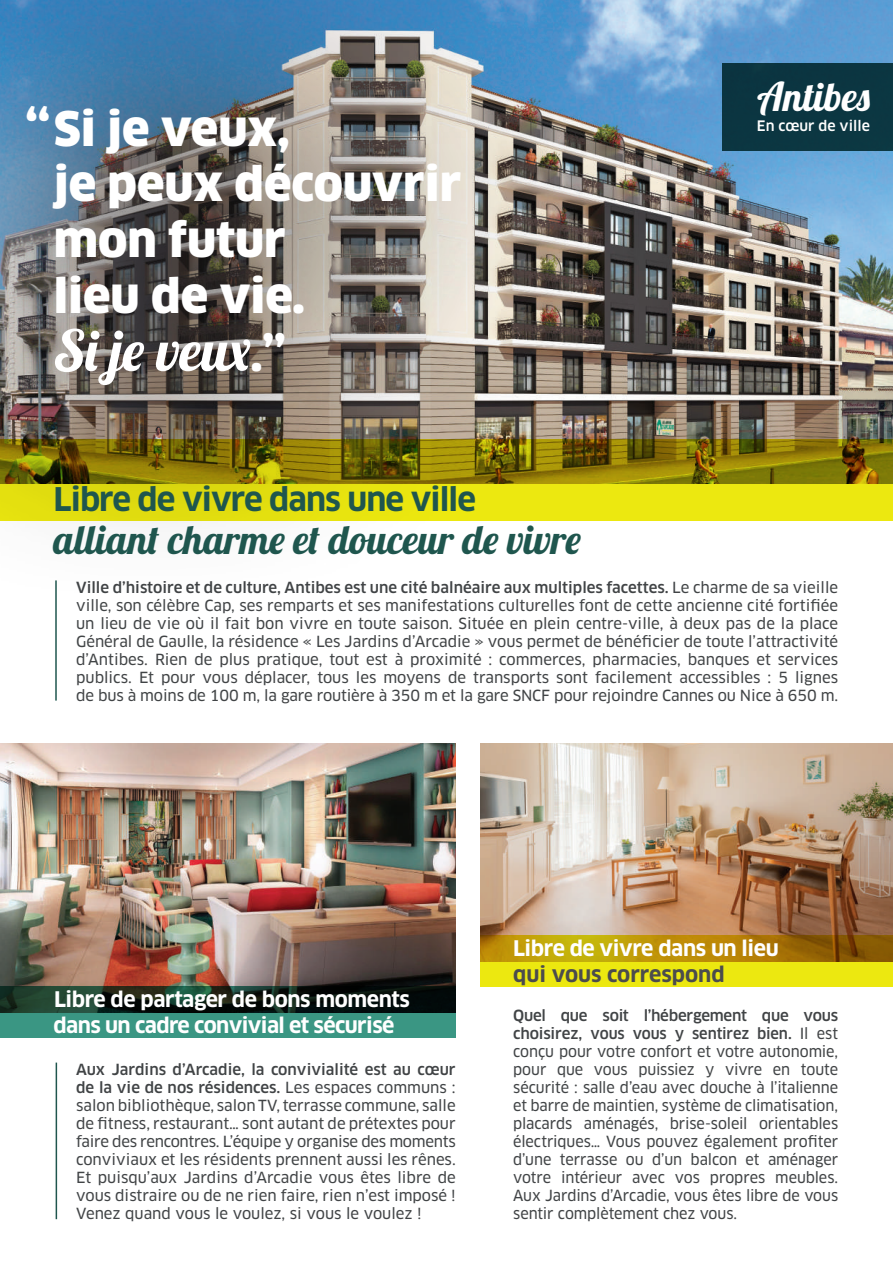
<style>
.page{position:relative;width:893px;height:1263px;background:#fff}
.page>*{position:absolute;margin:0;border:0;box-sizing:border-box;transform-origin:0 0}
.t1{font:56.55px "Lobster 1.4";color:#fff}
.t2{font:900 46.5px/55.8px "Clan";color:#fff}
.t3{font:900 43.95px "Clan";color:#fff}
.t4{font:40.2px "Lobster 1.4";color:#1f564e}
.t5{font:39.6px "Lobster 1.4";color:#fff}
.t6{font:700 31.8px "Clan";letter-spacing:-.03em;color:#1f564e}
.t7{font:700 21px "Clan";letter-spacing:-.02em;color:#fff}
.t8{font:700 21px "Clan";color:#4b4c4d}
.t9{font:15px/18px "Clan News";letter-spacing:-.01em;color:#414446;text-align:justify}
.t10{font:500 15px/18px "Clan";color:#414446}
.t11{font:500 14.1px "Clan";color:#fff}
.s1{font-family:"Clan";font-weight:900;font-size:43.95px}
.s2{font-family:"Clan News";font-weight:400}
</style>
<div class="page">
<img style="left:673px;top:0;width:220px;height:439px">
<img style="left:0;top:743px;width:456px;height:243px">
<img style="left:480px;top:743px;width:413px;height:192px">
<svg style="left:480px;top:935px;width:413px;height:52px;background:#ccb40b"></svg>
<hr style="left:55px;top:580px;width:2px;height:121px;background:#1f564e">
<svg style="left:0;top:986px;width:456px;height:52px;background:#24594b"></svg>
<hr style="left:56px;top:1062px;width:1px;height:157px;background:#1f564e">
<div style="left:0;top:0;width:673px;height:607px;background:#231f20;opacity:.83"></div>
<div style="left:723px;top:63px;width:170px;height:88px;background:#0b3641"></div>
<svg style="left:0;top:439px;width:893px;height:81px;background:#aca10a"></svg>
<h2 class="t2" style="left:54px;top:101px;width:409px;text-indent:-28px">‘‘Si je veux,<br>je peux découvrir mon futur<br>lieu de vie.</h2>
<h1 class="t1" style="left:53px;top:314px;width:211px">Si je veux<span class="s1">.</span></h1>
<h3 class="t3" style="left:262px;top:326px;width:25px">’’</h3>
<h3 class="t6" style="left:54px;top:482px;width:424px">Libre de vivre dans une ville</h3>
<h3 class="t4" style="left:54px;top:514px;width:529px">alliant charme et douceur de vivre</h3>
<h3 class="t5" style="left:757px;top:71px;width:114px">Antibes</h3>
<p class="t11" style="left:757px;top:118px;width:115px">En cœur de ville</p>
<p class="t10" style="left:76px;top:578px;width:763px">Ville d’histoire et de culture, Antibes est une cité balnéaire aux multiples facettes. <span class="s2">Le charme de sa vieille</span></p>
<p class="t9" style="left:76px;top:596px;width:764px">ville, son célèbre Cap, ses remparts et ses manifestations culturelles font de cette ancienne cité fortifiée un lieu de vie où il fait bon vivre en toute saison. Située en plein centre-ville, à deux pas de la place Général de Gaulle, la résidence « Les Jardins d’Arcadie » vous permet de bénéficier de toute l’attractivité d’Antibes. Rien de plus pratique, tout est à proximité : commerces, pharmacies, banques et services publics. Et pour vous déplacer, tous les moyens de transports sont facilement accessibles : 5 lignes de bus à moins de 100 m, la gare routière à 350 m et la gare SNCF pour rejoindre Cannes ou Nice à 650 m.</p>
<h3 class="t7" style="left:54px;top:987px;width:357px">Libre de partager de bons moments</h3>
<h3 class="t7" style="left:54px;top:1013px;width:342px">dans un cadre convivial et sécurisé</h3>
<p class="t10" style="left:76px;top:1060px;width:381px">Aux Jardins d’Arcadie, la convivialité est au cœur de la vie de nos résidences. <span class="s2">Les espaces communs :</span></p>
<p class="t9" style="left:76px;top:1096px;width:381px">salon bibliothèque, salon TV, terrasse commune, salle de fitness, restaurant… sont autant de prétextes pour faire des rencontres. L’équipe y organise des moments conviviaux et les résidents prennent aussi les rênes.<br>Et puisqu’aux Jardins d’Arcadie vous êtes libre de vous distraire ou de ne rien faire, rien n’est imposé !<br>Venez quand vous le voulez, si vous le voulez !</p>
<h3 class="t7" style="left:513px;top:937px;width:267px">Libre de vivre dans un lieu</h3>
<h3 class="t8" style="left:513px;top:963px;width:213px">qui vous correspond</h3>
<p class="t10" style="left:513px;top:1007px;width:327px">Quel que soit l’hébergement que vous choisirez, vous vous y sentirez bien. <span class="s2">Il est</span></p>
<p class="t9" style="left:513px;top:1043px;width:327px">conçu pour votre confort et votre autonomie, pour que vous puissiez y vivre en toute sécurité : salle d’eau avec douche à l’italienne et barre de maintien, système de climatisation, placards aménagés, brise-soleil orientables électriques… Vous pouvez également profiter d’une terrasse ou d’un balcon et aménager votre intérieur avec vos propres meubles.<br>Aux Jardins d’Arcadie, vous êtes libre de vous sentir complètement chez vous.</p>
</div>
